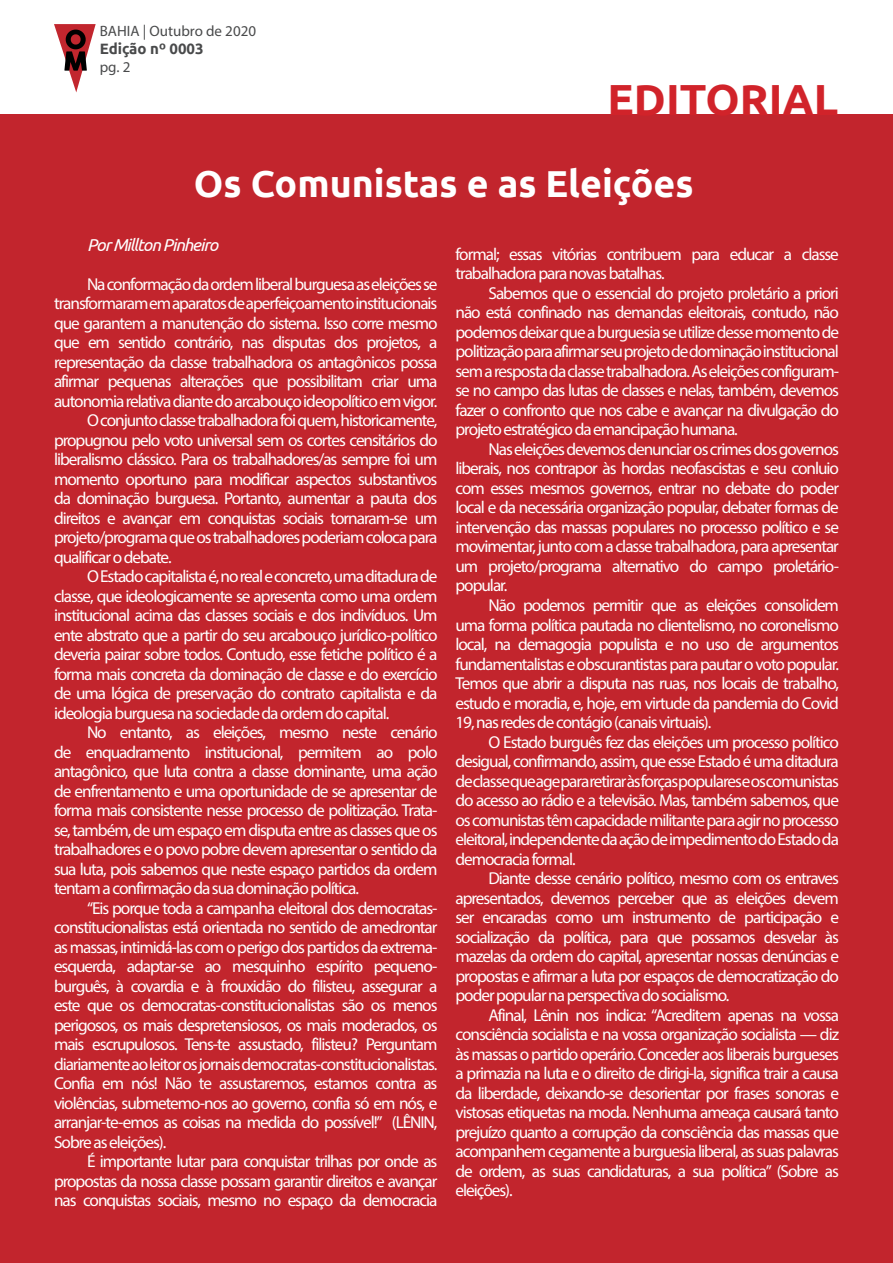
<style>
.page{position:relative;width:893px;height:1263px;background:#fff}
.page>*{position:absolute;margin:0;border:0;box-sizing:border-box;transform-origin:0 0}
.t1{font:700 43.5px "Ubuntu";color:#d1232a}
.t2{font:700 37.5px "Ubuntu";color:#fff}
.t3{font:17.25px/19.5px "Myriad Pro";letter-spacing:-.06em;color:#fff;text-align:justify}
.t4{font:italic 17.25px "Ubuntu";letter-spacing:-.06em;color:#fff}
.t5{font:15px/18px "Myriad Pro";color:#494a4b}
.s1{font-family:"Ubuntu";font-weight:700}
</style>
<div class="page">
<svg style="left:54px;top:24px;width:42px;height:68px"></svg>
<div style="left:0;top:115px;width:893px;height:1148px;background:#c2252d"></div>
<p class="t5" style="left:100px;top:22px;width:158px">BAHIA | Outubro de 2020<br><span class="s1">Edição nº 0003<br></span>pg. 2</p>
<p class="t1" style="left:608px;top:74px;width:232px">EDITORIAL</p>
<p class="t2" style="left:194px;top:161px;width:501px">Os Comunistas e as Eleições</p>
<p class="t4" style="left:87px;top:234px;width:133px">Por Millton Pinheiro</p>
<p class="t3" style="left:54px;top:274px;width:385px;text-indent:33px">Na conformação da ordem liberal burguesa as eleições se transformaram em aparatos de aperfeiçoamento institucionais que garantem a manutenção do sistema. Isso corre mesmo que em sentido contrário, nas disputas dos projetos, a representação da classe trabalhadora os antagônicos possa afirmar pequenas alterações que possibilitam criar uma autonomia relativa diante do arcabouço ideopolítico em vigor.</p>
<p class="t3" style="left:54px;top:410px;width:385px;text-indent:33px">O conjunto classe trabalhadora foi quem, historicamente, propugnou pelo voto universal sem os cortes censitários do liberalismo clássico. Para os trabalhadores/as sempre foi um momento oportuno para modificar aspectos substantivos da dominação burguesa. Portanto, aumentar a pauta dos direitos e avançar em conquistas sociais tornaram-se um projeto/programa que os trabalhadores poderiam coloca para qualificar o debate.</p>
<p class="t3" style="left:54px;top:566px;width:385px;text-indent:33px">O Estado capitalista é, no real e concreto, uma ditadura de classe, que ideologicamente se apresenta como uma ordem institucional acima das classes sociais e dos indivíduos. Um ente abstrato que a partir do seu arcabouço jurídico-político deveria pairar sobre todos. Contudo, esse fetiche político é a forma mais concreta da dominação de classe e do exercício de uma lógica de preservação do contrato capitalista e da ideologia burguesa na sociedade da ordem do capital.</p>
<p class="t3" style="left:54px;top:722px;width:385px;text-indent:33px">No entanto, as eleições, mesmo neste cenário de enquadramento institucional, permitem ao polo antagônico, que luta contra a classe dominante, uma ação de enfrentamento e uma oportunidade de se apresentar de forma mais consistente nesse processo de politização. Trata&shy;se, também, de um espaço em disputa entre as classes que os trabalhadores e o povo pobre devem apresentar o sentido da sua luta, pois sabemos que neste espaço partidos da ordem tentam a confirmação da sua dominação política.</p>
<p class="t3" style="left:54px;top:898px;width:385px;text-indent:33px">“Eis porque toda a campanha eleitoral dos democratas&shy;constitucionalistas está orientada no sentido de amedrontar as massas, intimidá-las com o perigo dos partidos da extrema&shy;esquerda, adaptar-se ao mesquinho espírito pequeno&shy;burguês, à covardia e à frouxidão do filisteu, assegurar a este que os democratas-constitucionalistas são os menos perigosos, os mais despretensiosos, os mais moderados, os mais escrupulosos. Tens-te assustado, filisteu? Perguntam diariamente ao leitor os jornais democratas-constitucionalistas.<br>Confia em nós! Não te assustaremos, estamos contra as violências, submetemo-nos ao governo, confia só em nós, e arranjar-te-emos as coisas na medida do possível!” (LÊNIN, Sobre as eleições).</p>
<p class="t3" style="left:54px;top:1151px;width:385px;text-indent:33px">É importante lutar para conquistar trilhas por onde as propostas da nossa classe possam garantir direitos e avançar nas conquistas sociais, mesmo no espaço da democracia</p>
<p class="t3" style="left:455px;top:244px;width:385px">formal; essas vitórias contribuem para educar a classe trabalhadora para novas batalhas.</p>
<p class="t3" style="left:455px;top:283px;width:385px;text-indent:33px">Sabemos que o essencial do projeto proletário a priori não está confinado nas demandas eleitorais, contudo, não podemos deixar que a burguesia se utilize desse momento de politização para afirmar seu projeto de dominação institucional sem a resposta da classe trabalhadora. As eleições configuram&shy;se no campo das lutas de classes e nelas, também, devemos fazer o confronto que nos cabe e avançar na divulgação do projeto estratégico da emancipação humana.</p>
<p class="t3" style="left:455px;top:439px;width:385px;text-indent:33px">Nas eleições devemos denunciar os crimes dos governos liberais, nos contrapor às hordas neofascistas e seu conluio com esses mesmos governos, entrar no debate do poder local e da necessária organização popular, debater formas de intervenção das massas populares no processo político e se movimentar, junto com a classe trabalhadora, para apresentar um projeto/programa alternativo do campo proletário&shy;popular.</p>
<p class="t3" style="left:455px;top:595px;width:385px;text-indent:33px">Não podemos permitir que as eleições consolidem uma forma política pautada no clientelismo, no coronelismo local, na demagogia populista e no uso de argumentos fundamentalistas e obscurantistas para pautar o voto popular.<br>Temos que abrir a disputa nas ruas, nos locais de trabalho, estudo e moradia, e, hoje, em virtude da pandemia do Covid 19, nas redes de contágio (canais virtuais).</p>
<p class="t3" style="left:455px;top:732px;width:385px;text-indent:33px">O Estado burguês fez das eleições um processo político desigual, confirmando, assim, que esse Estado é uma ditadura de classe que age para retirar às forças populares e os comunistas do acesso ao rádio e a televisão. Mas, também sabemos, que os comunistas têm capacidade militante para agir no processo eleitoral, independente da ação de impedimento do Estado da democracia formal.</p>
<p class="t3" style="left:455px;top:868px;width:385px;text-indent:33px">Diante desse cenário político, mesmo com os entraves apresentados, devemos perceber que as eleições devem ser encaradas como um instrumento de participação e socialização da política, para que possamos desvelar às mazelas da ordem do capital, apresentar nossas denúncias e propostas e afirmar a luta por espaços de democratização do poder popular na perspectiva do socialismo.</p>
<p class="t3" style="left:455px;top:1005px;width:385px;text-indent:33px">Afinal, Lênin nos indica: “Acreditem apenas na vossa consciência socialista e na vossa organização socialista — diz às massas o partido operário. Conceder aos liberais burgueses a primazia na luta e o direito de dirigi-la, significa trair a causa da liberdade, deixando-se desorientar por frases sonoras e vistosas etiquetas na moda. Nenhuma ameaça causará tanto prejuízo quanto a corrupção da consciência das massas que acompanhem cegamente a burguesia liberal, as suas palavras de ordem, as suas candidaturas, a sua política” (Sobre as eleições).</p>
</div>
